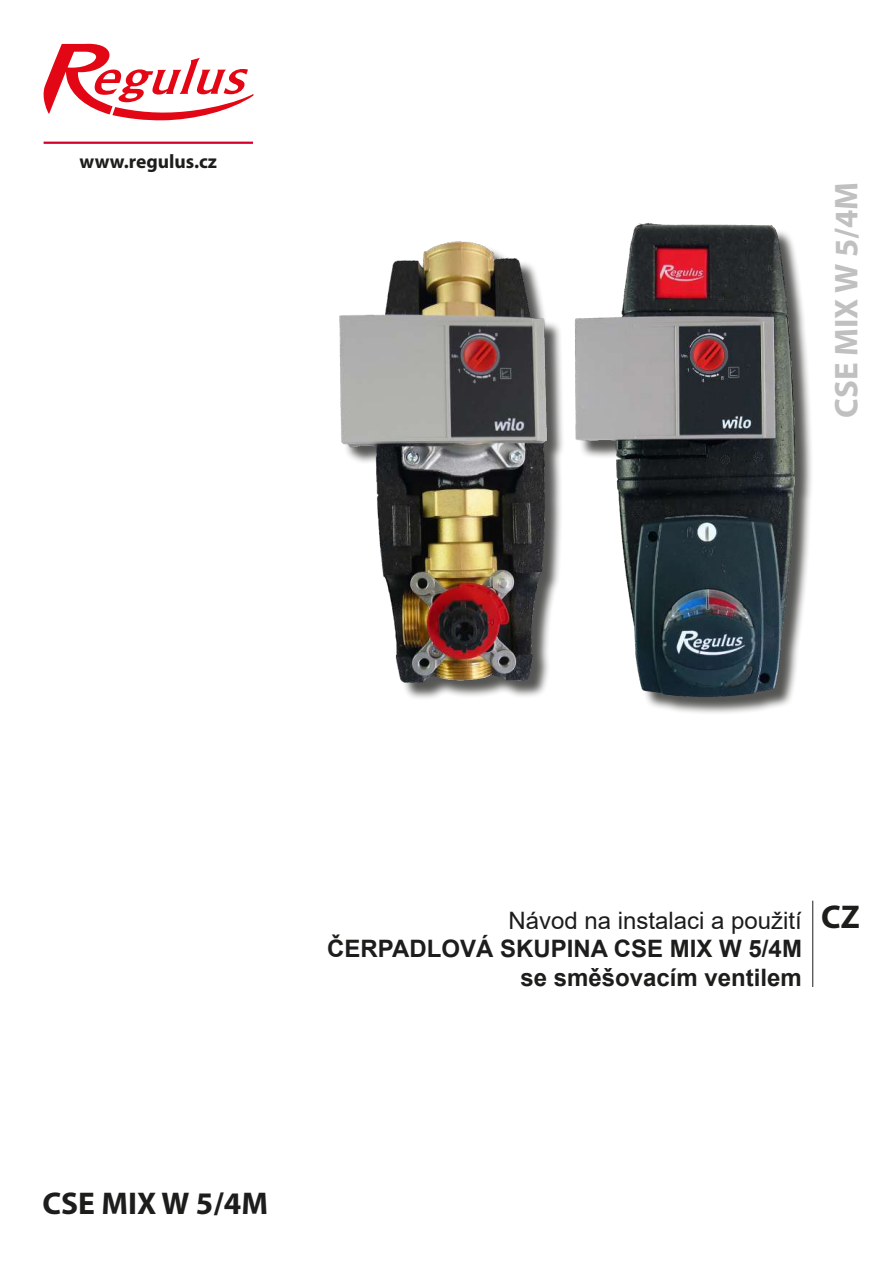
<style>
.page{position:relative;width:893px;height:1263px;background:#fff}
.page>*{position:absolute;margin:0;border:0;box-sizing:border-box;transform-origin:0 0}
.t1{font:700 33px "Myriad Pro";color:#c0c0c0}
.t2{font:700 31.5px "Myriad Pro";color:#1d1d1b}
.t3{font:700 24px "Arial";color:#1d1d1b}
.t4{font:24px "Arial";color:#1d1d1b}
.t5{font:700 19.5px "Myriad Pro";color:#1d1d1b}
.s1{font-family:"Myriad Pro";font-weight:700;font-size:33px}
</style>
<div class="page">
<svg style="left:44px;top:44px;width:209px;height:76px"></svg>
<hr style="left:44px;top:142px;width:209px;height:2px;background:#d6002d">
<hr style="left:812px;top:901px;width:1px;height:86px;background:#1d1d1b">
<div style="left:342px;top:244px;width:223px;height:457px;background:#1d1d1b;opacity:.75"></div>
<img style="left:339px;top:241px;width:213px;height:445px">
<div style="left:577px;top:227px;width:237px;height:488px;background:#1d1d1b;opacity:.75"></div>
<img style="left:574px;top:223px;width:225px;height:478px">
<p class="t5" style="left:80px;top:149px;width:139px">www.regulus.cz</p>
<h1 class="t1" style="left:825px;top:418px;width:238px;rotate:-90deg">CSE MIX W 5/4M</h1>
<p class="t4" style="left:508px;top:903px;width:353px">Návod na instalaci a použití <span class="s1">CZ</span></p>
<p class="t3" style="left:327px;top:932px;width:476px">ČERPADLOVÁ SKUPINA CSE MIX W 5/4M</p>
<p class="t3" style="left:520px;top:961px;width:283px">se směšovacím ventilem</p>
<h2 class="t2" style="left:43px;top:1183px;width:227px">CSE MIX W 5/4M</h2>
</div>
